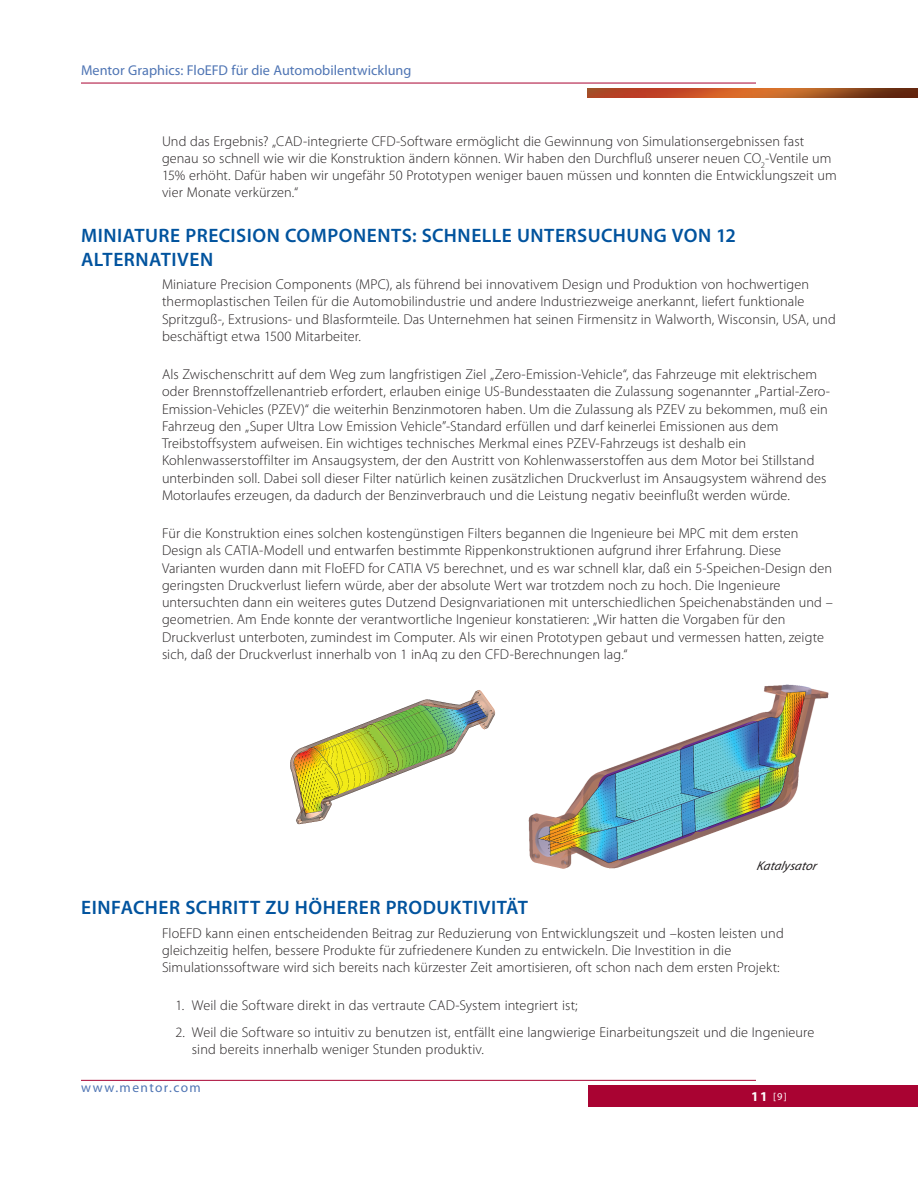
<style>
.page{position:relative;width:918px;height:1188px;background:#fff}
.page>*{position:absolute;margin:0;border:0;box-sizing:border-box;transform-origin:0 0}
.t1{font:600 19.5px/23.4px "Myriad Pro";letter-spacing:.03em;color:#01539e}
.t2{font:300 14.25px/17.2px "Myriad Pro";letter-spacing:.005em;color:#231f20}
.t3{font:14.25px "Myriad Pro";letter-spacing:.005em;color:#4f75b4}
.t4{font:13.5px "Myriad Pro";color:#4f75b4}
.t5{font:italic 12.75px "Myriad Pro";color:#231f20}
.t6{font:10.5px "Myriad Pro";color:#fff}
.s1{font-weight:700;font-size:13.5px}
</style>
<div class="page">
<div style="left:588px;top:1085px;width:330px;height:22px;background:#a90332"></div>
<hr style="left:81px;top:1080px;width:675px;height:1px;background:#a90332">
<hr style="left:81px;top:83px;width:675px;height:1px;background:#a90332">
<img style="left:587px;top:88px;width:331px;height:10px">
<img style="left:290px;top:684px;width:539px;height:185px">
<p class="t3" style="left:81px;top:61px;width:332px">Mentor Graphics: FloEFD für die Automobilentwicklung</p>
<p class="t2" style="left:162px;top:132px;width:676px">Und das Ergebnis? „CAD-integrierte CFD-Software ermöglicht die Gewinnung von Simulationsergebnissen fast genau so schnell wie wir die Konstruktion ändern können. Wir haben den Durchfluß unserer neuen CO<sub>2</sub>-Ventile um 15% erhöht. Dafür haben wir ungefähr 50 Prototypen weniger bauen müssen und konnten die Entwicklungszeit um vier Monate verkürzen.“</p>
<h1 class="t1" style="left:81px;top:224px;width:656px">MINIATURE PRECISION COMPONENTS: SCHNELLE UNTERSUCHUNG VON 12<br>ALTERNATIVEN</h1>
<p class="t2" style="left:162px;top:276px;width:675px">Miniature Precision Components (MPC), als führend bei innovativem Design und Produktion von hochwertigen thermoplastischen Teilen für die Automobilindustrie und andere Industriezweige anerkannt, liefert funktionale Spritzguß-, Extrusions- und Blasformteile. Das Unternehmen hat seinen Firmensitz in Walworth, Wisconsin, USA, und beschäftigt etwa 1500 Mitarbeiter.</p>
<p class="t2" style="left:162px;top:366px;width:670px">Als Zwischenschritt auf dem Weg zum langfristigen Ziel „Zero-Emission-Vehicle“, das Fahrzeuge mit elektrischem oder Brennstoffzellenantrieb erfordert, erlauben einige US-Bundesstaaten die Zulassung sogenannter „Partial-Zero-Emission-Vehicles (PZEV)“ die weiterhin Benzinmotoren haben. Um die Zulassung als PZEV zu bekommen, muß ein Fahrzeug den „Super Ultra Low Emission Vehicle”-Standard erfüllen und darf keinerlei Emissionen aus dem Treibstoffsystem aufweisen. Ein wichtiges technisches Merkmal eines PZEV-Fahrzeugs ist deshalb ein Kohlenwasserstoffilter im Ansaugsystem, der den Austritt von Kohlenwasserstoffen aus dem Motor bei Stillstand unterbinden soll. Dabei soll dieser Filter natürlich keinen zusätzlichen Druckverlust im Ansaugsystem während des Motorlaufes erzeugen, da dadurch der Benzinverbrauch und die Leistung negativ beeinflußt werden würde.</p>
<p class="t2" style="left:162px;top:525px;width:672px">Für die Konstruktion eines solchen kostengünstigen Filters begannen die Ingenieure bei MPC mit dem ersten Design als CATIA-Modell und entwarfen bestimmte Rippenkonstruktionen aufgrund ihrer Erfahrung. Diese Varianten wurden dann mit FloEFD for CATIA V5 berechnet, und es war schnell klar, daß ein 5-Speichen-Design den geringsten Druckverlust liefern würde, aber der absolute Wert war trotzdem noch zu hoch. Die Ingenieure untersuchten dann ein weiteres gutes Dutzend Designvariationen mit unterschiedlichen Speichenabständen und – geometrien. Am Ende konnte der verantwortliche Ingenieur konstatieren: „Wir hatten die Vorgaben für den Druckverlust unterboten, zumindest im Computer. Als wir einen Prototypen gebaut und vermessen hatten, zeigte sich, daß der Druckverlust innerhalb von 1 inAq zu den CFD-Berechnungen lag.“</p>
<p class="t5" style="left:757px;top:857px;width:65px">Katalysator</p>
<h1 class="t1" style="left:81px;top:896px;width:448px">EINFACHER SCHRITT ZU HÖHERER PRODUKTIVITÄT</h1>
<p class="t2" style="left:162px;top:924px;width:623px">FloEFD kann einen entscheidenden Beitrag zur Reduzierung von Entwicklungszeit und –kosten leisten und gleichzeitig helfen, bessere Produkte für zufriedenere Kunden zu entwickeln. Die Investition in die<br>Simulationssoftware wird sich bereits nach kürzester Zeit amortisieren, oft schon nach dem ersten Projekt:</p>
<p class="t2" style="left:175px;top:997px;width:404px">1. Weil die Software direkt in das vertraute CAD-System integriert ist;</p>
<p class="t2" style="left:192px;top:1023px;width:624px;text-indent:-16px">2. Weil die Software so intuitiv zu benutzen ist, entfällt eine langwierige Einarbeitungszeit und die Ingenieure sind bereits innerhalb weniger Stunden produktiv.</p>
<p class="t4" style="left:81px;top:1079px;width:121px">www.mentor.com</p>
<p class="t6" style="left:751px;top:1090px;width:37px"><span class="s1">11</span> [9]</p>
</div>
